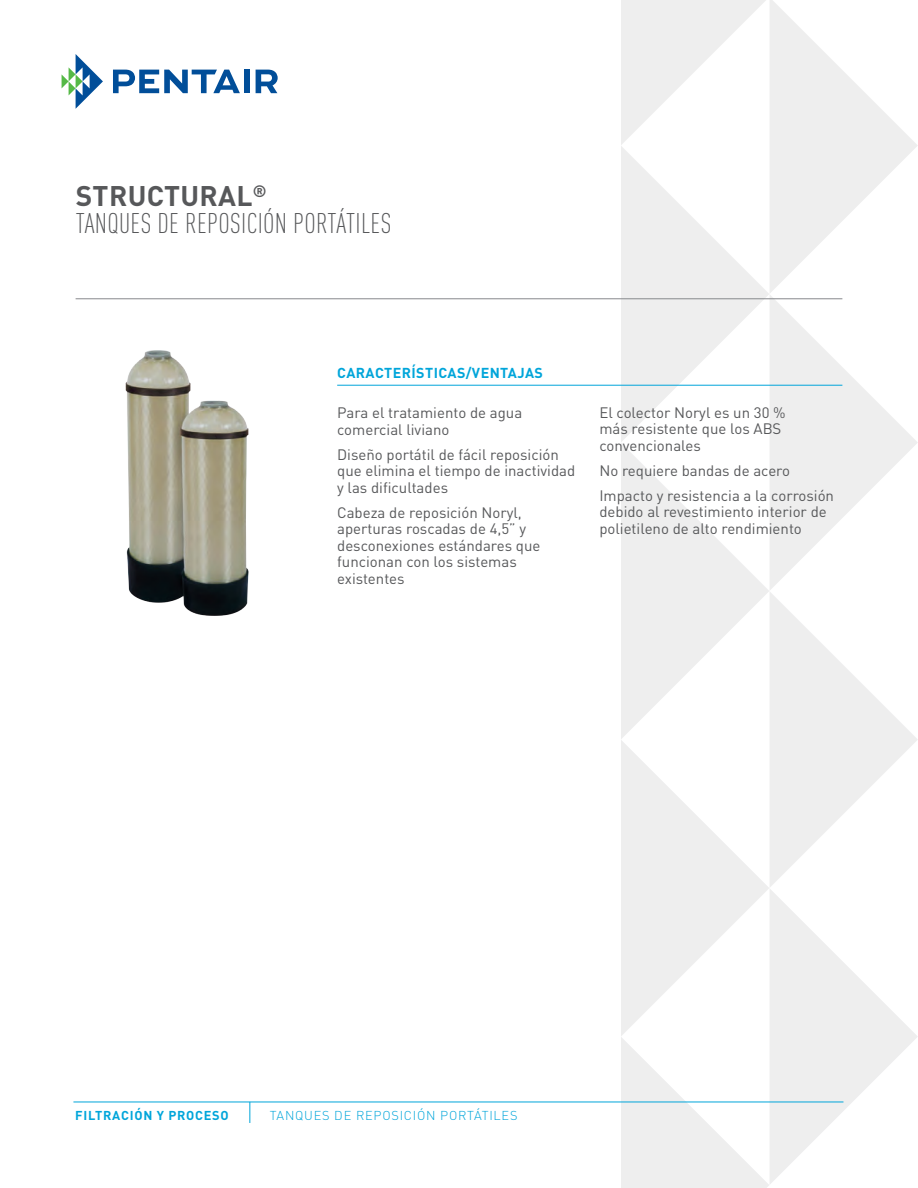
<style>
.page{position:relative;width:918px;height:1188px;background:#fff}
.page>*{position:absolute;margin:0;border:0;box-sizing:border-box;transform-origin:0 0}
.C_Descriptor_Title{font:300 condensed 28.05px "DIN Pro";letter-spacing:.01em;color:#57585a}
.BrandedProductLine_T{font:700 28.05px "DIN Pro";letter-spacing:.01em;color:#57585a}
.AP_Features_Benefits{font:15px/16.5px "DIN Pro";color:#57585a}
.C_SubTitleBodyCopy{font:700 14.25px "DIN Pro";letter-spacing:.03em;color:#00a5da}
.C_Descriptor_InfoLin{font:300 12.75px "DIN Pro";letter-spacing:.06em;color:#00a5da}
.C_SolutionsPlatform{font:700 12.75px "DIN Pro";letter-spacing:.06em;color:#00a5da}
</style>
<div class="page">
<svg style="left:621px;top:0;width:145px;height:145px"></svg>
<svg style="left:770px;top:0;width:148px;height:293px;fill:#eee"></svg>
<svg style="left:621px;top:146px;width:148px;height:296px;fill:#eeeef0"></svg>
<svg style="left:769px;top:295px;width:149px;height:295px"></svg>
<svg style="left:621px;top:443px;width:148px;height:296px;fill:#f0f0f0"></svg>
<svg style="left:770px;top:592px;width:148px;height:295px;fill:#f0f0f0"></svg>
<svg style="left:621px;top:740px;width:148px;height:296px;fill:#f0f0f0"></svg>
<svg style="left:769px;top:889px;width:149px;height:295px;fill:#eee"></svg>
<svg style="left:621px;top:1037px;width:148px;height:151px"></svg>
<hr style="left:73px;top:1102px;width:770px;height:1px;background:#00a5da">
<svg style="left:249px;top:1102px;width:1px;height:21px"></svg>
<svg style="left:62px;top:54px;width:41px;height:55px"></svg>
<svg style="left:113px;top:70px;width:127px;height:23px"></svg>
<div style="left:244px;top:70px;width:5px;height:23px;background:#014e99"></div>
<svg style="left:256px;top:70px;width:22px;height:23px"></svg>
<hr style="left:76px;top:298px;width:766px;height:1px;background:#87898c">
<hr style="left:337px;top:385px;width:505px;height:1px;background:#00a5da">
<img style="left:125px;top:350px;width:124px;height:266px">
<p class="BrandedProductLine_T" style="left:76px;top:173px;width:192px">STRUCTURAL<sup>®</sup></p>
<p class="C_Descriptor_Title" style="left:76px;top:203px;width:317px">TANQUES DE REPOSICIÓN PORTÁTILES</p>
<p class="C_SubTitleBodyCopy" style="left:337px;top:361px;width:207px">CARACTERÍSTICAS/VENTAJAS</p>
<p class="AP_Features_Benefits" style="left:337px;top:403px;width:187px">Para el tratamiento de agua comercial liviano</p>
<p class="AP_Features_Benefits" style="left:337px;top:445px;width:240px">Diseño portátil de fácil reposición que elimina el tiempo de inactividad y las dificultades</p>
<p class="AP_Features_Benefits" style="left:337px;top:503px;width:205px">Cabeza de reposición Noryl, aperturas roscadas de 4,5” y desconexiones estándares que funcionan con los sistemas existentes</p>
<p class="AP_Features_Benefits" style="left:599px;top:403px;width:188px">El colector Noryl es un 30 % más resistente que los ABS convencionales</p>
<p class="AP_Features_Benefits" style="left:599px;top:461px;width:192px">No requiere bandas de acero</p>
<p class="AP_Features_Benefits" style="left:599px;top:486px;width:236px">Impacto y resistencia a la corrosión debido al revestimiento interior de polietileno de alto rendimiento</p>
<p class="C_SolutionsPlatform" style="left:75px;top:1105px;width:155px">FILTRACIÓN Y PROCESO</p>
<p class="C_Descriptor_InfoLin" style="left:270px;top:1106px;width:249px">TANQUES DE REPOSICIÓN PORTÁTILES</p>
</div>
